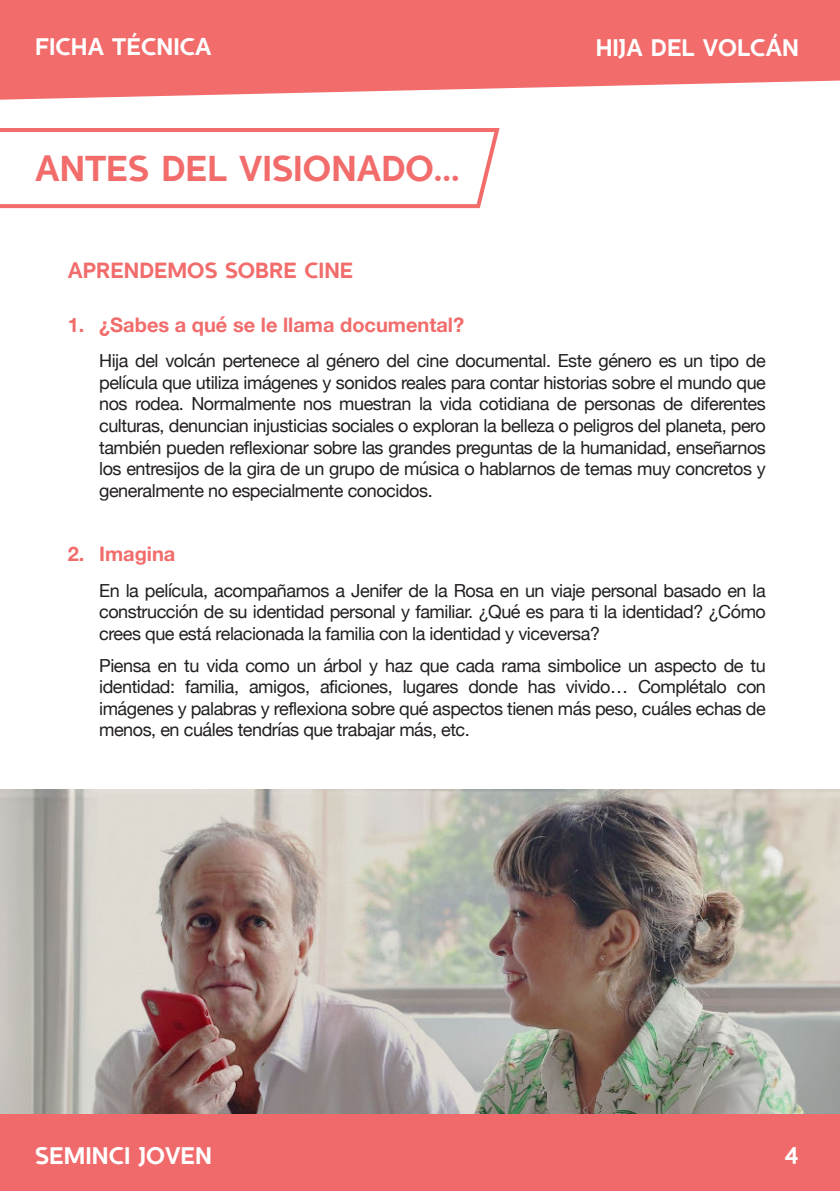
<style>
.page{position:relative;width:840px;height:1191px;background:#fff}
.page>*{position:absolute;margin:0;border:0;box-sizing:border-box;transform-origin:0 0}
.t1{font:36px "SEMINCISANS Regular";color:#f16c6b}
.t2{font:24px "SEMINCISANS Regular";color:#fff}
.t3{font:22px "SEMINCISANS Regular";color:#f16c6b}
.t4{font:700 20px "Helvetica Neue";color:#f16c6b}
.t5{font:18px/21.6px "Helvetica Neue";letter-spacing:-.025em;color:#231f20;text-align:justify}
</style>
<div class="page">
<img style="left:0;top:789px;width:839px;height:325px">
<div style="left:0;top:1114px;width:839px;height:77px;background:#f06a6b"></div>
<svg style="left:0;top:0;width:839px;height:100px;background:#f27a79"></svg>
<svg style="left:0;top:128px;width:500px;height:81px"></svg>
<h2 class="t2" style="left:35px;top:32px;width:178px">FICHA TÉCNICA</h2>
<h2 class="t2" style="left:595px;top:33px;width:205px">HIJA DEL VOLCÁN</h2>
<h1 class="t1" style="left:35px;top:147px;width:426px">ANTES DEL VISIONADO...</h1>
<p class="t3" style="left:68px;top:257px;width:287px">APRENDEMOS SOBRE CINE</p>
<p class="t4" style="left:68px;top:316px;width:398px">1. ¿Sabes a qué se le llama documental?</p>
<p class="t5" style="left:99px;top:351px;width:668px">Hija del volcán pertenece al género del cine documental. Este género es un tipo de película que utiliza imágenes y sonidos reales para contar historias sobre el mundo que nos rodea. Normalmente nos muestran la vida cotidiana de personas de diferentes culturas, denuncian injusticias sociales o exploran la belleza o peligros del planeta, pero también pueden reflexionar sobre las grandes preguntas de la humanidad, enseñarnos los entresijos de la gira de un grupo de música o hablarnos de temas muy concretos y generalmente no especialmente conocidos.</p>
<p class="t4" style="left:68px;top:546px;width:109px">2. Imagina</p>
<p class="t5" style="left:99px;top:581px;width:668px">En la película, acompañamos a Jenifer de la Rosa en un viaje personal basado en la construcción de su identidad personal y familiar. ¿Qué es para ti la identidad? ¿Cómo crees que está relacionada la familia con la identidad y viceversa?</p>
<p class="t5" style="left:99px;top:656px;width:668px">Piensa en tu vida como un árbol y haz que cada rama simbolice un aspecto de tu identidad: familia, amigos, aficiones, lugares donde has vivido… Complétalo con imágenes y palabras y reflexiona sobre qué aspectos tienen más peso, cuáles echas de menos, en cuáles tendrías que trabajar más, etc.</p>
<h2 class="t2" style="left:35px;top:1141px;width:178px">SEMINCI JOVEN</h2>
<h2 class="t2" style="left:783px;top:1141px;width:16px">4</h2>
</div>
